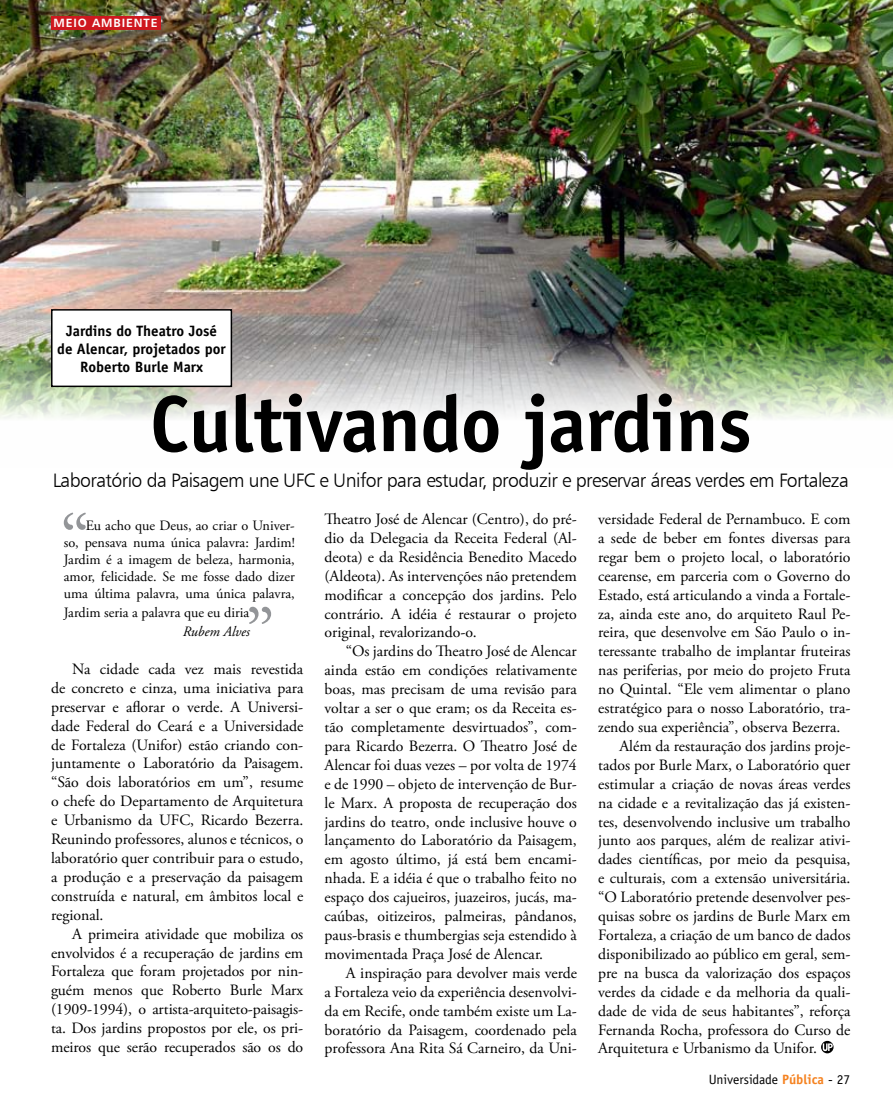
<style>
.page{position:relative;width:893px;height:1106px;background:#fff}
.page>*{position:absolute;margin:0;border:0;box-sizing:border-box;transform-origin:0 0}
.t1{font:700 79.5px "Officina Sans";letter-spacing:-.01em;color:#000}
.t2{font:19.5px "Humanist 777 BT Light B";letter-spacing:-.03em;color:#000}
.t3{font:15.75px/18.9px "Adobe Garamond Pro";color:#000;text-align:justify}
.t4{font:700 15px/18px "Officina Sans";color:#000;text-align:center}
.t5{font:14.25px/17.1px "Adobe Garamond Pro";color:#000;text-align:justify}
.t6{font:italic 14.25px "Adobe Garamond Pro";color:#000}
.t7{font:13.5px "Officina Sans";color:#000}
.t8{font:12px "Humanist 777 BT Bold B";color:#fff}
.s1{font-weight:700;color:#f58220}
</style>
<div class="page">
<img style="left:0;top:0;width:893px;height:418px">
<div style="left:51px;top:16px;width:109px;height:14px;background:#ce181f"></div>
<svg style="left:64px;top:512px;width:22px;height:18px"></svg>
<svg style="left:249px;top:606px;width:22px;height:18px"></svg>
<svg style="left:821px;top:1040px;width:12px;height:13px"></svg>
<svg style="left:823px;top:1043px;width:10px;height:8px"></svg>
<div style="left:52px;top:310px;width:179px;height:76px;background:#fff"></div>
<div style="left:51px;top:309px;width:181px;height:78px;border:2px solid #000"></div>
<p class="t8" style="left:53px;top:16px;width:9px">MEIO</p>
<p class="t8" style="left:92px;top:16px;width:10px">AMBIENTE</p>
<p class="t4" style="left:57px;top:322px;width:170px">Jardins do Theatro José de Alencar, projetados por<br>Roberto Burle Marx</p>
<h1 class="t1" style="left:150px;top:374px;width:603px">Cultivando jardins</h1>
<p class="t2" style="left:53px;top:468px;width:797px">Laboratório da Paisagem une UFC e Unifor para estudar, produzir e preservar áreas verdes em Fortaleza</p>
<p class="t3" style="left:325px;top:510px;width:254px">Theatro José de Alencar (Centro), do pré&shy;dio da Delegacia da Receita Federal (Al&shy;deota) e da Residência Benedito Macedo (Aldeota). As intervenções não pretendem modificar a concepção dos jardins. Pelo contrário. A idéia é restaurar o projeto original, revalorizando-o.</p>
<p class="t3" style="left:325px;top:642px;width:254px;text-indent:21px">“Os jardins do Theatro José de Alencar ainda estão em condições relativamente boas, mas precisam de uma revisão para voltar a ser o que eram; os da Receita es&shy;tão completamente desvirtuados”, com&shy;para Ricardo Bezerra. O Theatro José de Alencar foi duas vezes – por volta de 1974 e de 1990 – objeto de intervenção de Bur&shy;le Marx. A proposta de recuperação dos jardins do teatro, onde inclusive houve o lançamento do Laboratório da Paisagem, em agosto último, já está bem encami&shy;nhada. E a idéia é que o trabalho feito no espaço dos cajueiros, juazeiros, jucás, ma&shy;caúbas, oitizeiros, palmeiras, pândanos, paus-brasis e thumbergias seja estendido à movimentada Praça José de Alencar.</p>
<p class="t3" style="left:325px;top:963px;width:254px;text-indent:21px">A inspiração para devolver mais verde a Fortaleza veio da experiência desenvolvi&shy;da em Recife, onde também existe um La&shy;boratório da Paisagem, coordenado pela professora Ana Rita Sá Carneiro, da Uni-</p>
<p class="t3" style="left:598px;top:510px;width:254px">versidade Federal de Pernambuco. E com</p>
<p class="t3" style="left:598px;top:529px;width:254px">a sede de beber em fontes diversas para</p>
<p class="t3" style="left:598px;top:548px;width:254px">regar bem o projeto local, o laboratório</p>
<p class="t3" style="left:598px;top:567px;width:254px">cearense, em parceria com o Governo do</p>
<p class="t3" style="left:598px;top:585px;width:254px">Estado, está articulando a vinda a Fortale-</p>
<p class="t3" style="left:598px;top:604px;width:254px">za, ainda este ano, do arquiteto Raul Pe-</p>
<p class="t3" style="left:598px;top:623px;width:254px">reira, que desenvolve em São Paulo o in-</p>
<p class="t3" style="left:598px;top:642px;width:254px">teressante trabalho de implantar fruteiras</p>
<p class="t3" style="left:598px;top:661px;width:254px">nas periferias, por meio do projeto Fruta</p>
<p class="t3" style="left:598px;top:680px;width:254px">no Quintal. “Ele vem alimentar o plano</p>
<p class="t3" style="left:598px;top:699px;width:254px">estratégico para o nosso Laboratório, tra-</p>
<p class="t3" style="left:598px;top:718px;width:244px">zendo sua experiência”, observa Bezerra.</p>
<p class="t3" style="left:619px;top:737px;width:233px">Além da restauração dos jardins proje-</p>
<p class="t3" style="left:598px;top:756px;width:254px">tados por Burle Marx, o Laboratório quer</p>
<p class="t3" style="left:598px;top:774px;width:254px">estimular a criação de novas áreas verdes</p>
<p class="t3" style="left:598px;top:793px;width:254px">na cidade e a revitalização das já existen-</p>
<p class="t3" style="left:598px;top:812px;width:254px">tes, desenvolvendo inclusive um trabalho</p>
<p class="t3" style="left:598px;top:831px;width:254px">junto aos parques, além de realizar ativi-</p>
<p class="t3" style="left:598px;top:850px;width:254px">dades científicas, por meio da pesquisa,</p>
<p class="t3" style="left:598px;top:869px;width:254px">e culturais, com a extensão universitária.</p>
<p class="t3" style="left:598px;top:888px;width:254px">“O Laboratório pretende desenvolver pes-</p>
<p class="t3" style="left:598px;top:907px;width:254px">quisas sobre os jardins de Burle Marx em</p>
<p class="t3" style="left:598px;top:926px;width:254px">Fortaleza, a criação de um banco de dados</p>
<p class="t3" style="left:598px;top:945px;width:254px">disponibilizado ao público em geral, sem-</p>
<p class="t3" style="left:598px;top:963px;width:254px">pre na busca da valorização dos espaços</p>
<p class="t3" style="left:598px;top:982px;width:254px">verdes da cidade e da melhoria da quali-</p>
<p class="t3" style="left:598px;top:1001px;width:254px">dade de vida de seus habitantes”, reforça</p>
<p class="t3" style="left:598px;top:1020px;width:254px">Fernanda Rocha, professora do Curso de</p>
<p class="t3" style="left:598px;top:1039px;width:220px">Arquitetura e Urbanismo da Unifor.</p>
<p class="t5" style="left:64px;top:517px;width:233px;text-indent:22px">Eu acho que Deus, ao criar o Univer&shy;so, pensava numa única palavra: Jardim!<br>Jardim é a imagem de beleza, harmonia, amor, felicidade. Se me fosse dado dizer uma última palavra, uma única palavra,</p>
<p class="t5" style="left:64px;top:604px;width:187px">Jardim seria a palavra que eu diria</p>
<p class="t6" style="left:183px;top:623px;width:68px">Rubem Alves</p>
<p class="t3" style="left:51px;top:660px;width:254px;text-indent:21px">Na cidade cada vez mais revestida de concreto e cinza, uma iniciativa para preservar e aflorar o verde. A Universi&shy;dade Federal do Ceará e a Universidade de Fortaleza (Unifor) estão criando con&shy;juntamente o Laboratório da Paisagem. “São dois laboratórios em um”, resume o chefe do Departamento de Arquitetura e Urbanismo da UFC, Ricardo Bezerra.<br>Reunindo professores, alunos e técnicos, o laboratório quer contribuir para o estudo, a produção e a preservação da paisagem construída e natural, em âmbitos local e regional.</p>
<p class="t3" style="left:51px;top:924px;width:254px;text-indent:21px">A primeira atividade que mobiliza os envolvidos é a recuperação de jardins em Fortaleza que foram projetados por nin&shy;guém menos que Roberto Burle Marx (1909-1994), o artista-arquiteto-paisagis&shy;ta. Dos jardins propostos por ele, os pri&shy;meiros que serão recuperados são os do</p>
<p class="t7" style="left:709px;top:1071px;width:143px">Universidade <span class="s1">Pública</span> - 27</p>
</div>
